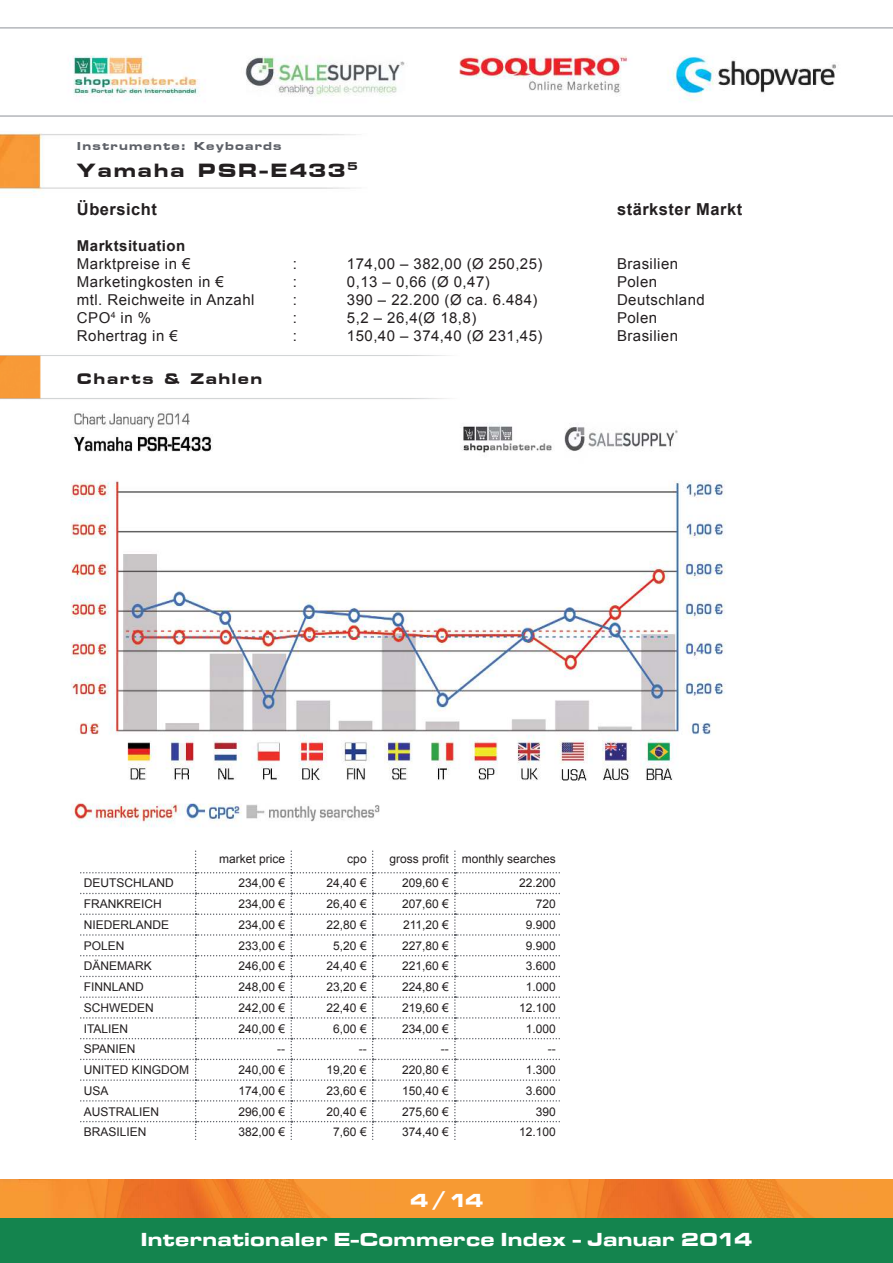
<style>
.page{position:relative;width:893px;height:1263px;background:#fff}
.page>*{position:absolute;margin:0;border:0;box-sizing:border-box;transform-origin:0 0}
.t1{font:22.5px "Microstyle Bold Extended ATT";letter-spacing:.075em;color:#231f20}
.t2{font:19.5px/39.3px "Microgramma D Bold Exte";letter-spacing:.05em;color:#fff;text-align:center}
.t3{font:18px "Microstyle Bold Extended ATT";letter-spacing:.075em;color:#231f20}
.t4{font:700 16.5px "Arial";letter-spacing:.03em;color:#231f20}
.t5{font:15px "Arial";letter-spacing:.03em;color:#231f20}
.t6{font:700 15px "Arial";letter-spacing:.03em;color:#231f20}
.t7{font:13.5px "Microstyle Bold Extended ATT";letter-spacing:.075em;color:#5e6168}
.t8{font:12px "Arial";color:#231f20}
</style>
<div class="page">
<img style="left:0;top:1180px;width:893px;height:39px">
<div style="left:0;top:1219px;width:893px;height:44px;background:#14844e"></div>
<img style="left:0;top:132px;width:356px;height:63px">
<img style="left:69px;top:55px;width:767px;height:46px">
<hr style="left:0;top:27px;width:893px;height:2px;background:#b4b6bb">
<hr style="left:0;top:115px;width:893px;height:2px;background:#b4b6bb">
<img style="left:71px;top:412px;width:655px;height:415px">
<img style="left:0;top:355px;width:450px;height:45px">
<svg style="left:80px;top:850px;width:480px;height:290px"></svg>
<p class="t7" style="left:77px;top:142px;width:206px">Instrumente: Keyboards</p>
<h1 class="t1" style="left:77px;top:163px;width:282px">Yamaha PSR-E433<sup>5</sup></h1>
<h3 class="t4" style="left:77px;top:203px;width:82px">Übersicht</h3>
<h3 class="t4" style="left:617px;top:203px;width:127px">stärkster Markt</h3>
<p class="t6" style="left:77px;top:240px;width:110px">Marktsituation</p>
<p class="t5" style="left:77px;top:258px;width:115px">Marktpreise in €</p>
<p class="t5" style="left:293px;top:258px;width:6px">:</p>
<p class="t5" style="left:347px;top:258px;width:197px">174,00 – 382,00 (Ø 250,25)</p>
<p class="t5" style="left:617px;top:258px;width:63px">Brasilien</p>
<p class="t5" style="left:77px;top:276px;width:148px">Marketingkosten in €</p>
<p class="t5" style="left:293px;top:276px;width:6px">:</p>
<p class="t5" style="left:347px;top:276px;width:144px">0,13 – 0,66 (Ø 0,47)</p>
<p class="t5" style="left:617px;top:276px;width:42px">Polen</p>
<p class="t5" style="left:77px;top:294px;width:179px">mtl. Reichweite in Anzahl</p>
<p class="t5" style="left:293px;top:294px;width:6px">:</p>
<p class="t5" style="left:347px;top:294px;width:192px">390 – 22.200 (Ø ca. 6.484)</p>
<p class="t5" style="left:617px;top:294px;width:89px">Deutschland</p>
<p class="t5" style="left:77px;top:312px;width:76px">CPO<sup>4</sup> in %</p>
<p class="t5" style="left:293px;top:312px;width:6px">:</p>
<p class="t5" style="left:347px;top:312px;width:131px">5,2 – 26,4(Ø 18,8)</p>
<p class="t5" style="left:617px;top:312px;width:42px">Polen</p>
<p class="t5" style="left:77px;top:330px;width:102px">Rohertrag in €</p>
<p class="t5" style="left:293px;top:330px;width:6px">:</p>
<p class="t5" style="left:347px;top:330px;width:197px">150,40 – 374,40 (Ø 231,45)</p>
<p class="t5" style="left:617px;top:330px;width:63px">Brasilien</p>
<h3 class="t3" style="left:77px;top:373px;width:187px">Charts &amp; Zahlen</h3>
<p class="t8" style="left:219px;top:854px;width:68px">market price</p>
<p class="t8" style="left:347px;top:854px;width:21px">cpo</p>
<p class="t8" style="left:390px;top:851px;width:168px">gross profit monthly searches</p>
<p class="t8" style="left:84px;top:878px;width:91px">DEUTSCHLAND</p>
<p class="t8" style="left:239px;top:878px;width:48px">234,00 €</p>
<p class="t8" style="left:327px;top:878px;width:42px">24,40 €</p>
<p class="t8" style="left:402px;top:878px;width:48px">209,60 €</p>
<p class="t8" style="left:519px;top:878px;width:38px">22.200</p>
<p class="t8" style="left:84px;top:899px;width:79px">FRANKREICH</p>
<p class="t8" style="left:239px;top:899px;width:48px">234,00 €</p>
<p class="t8" style="left:327px;top:899px;width:42px">26,40 €</p>
<p class="t8" style="left:402px;top:899px;width:48px">207,60 €</p>
<p class="t8" style="left:536px;top:899px;width:22px">720</p>
<p class="t8" style="left:84px;top:920px;width:87px">NIEDERLANDE</p>
<p class="t8" style="left:239px;top:920px;width:48px">234,00 €</p>
<p class="t8" style="left:327px;top:920px;width:42px">22,80 €</p>
<p class="t8" style="left:403px;top:920px;width:47px">211,20 €</p>
<p class="t8" style="left:526px;top:920px;width:32px">9.900</p>
<p class="t8" style="left:84px;top:941px;width:42px">POLEN</p>
<p class="t8" style="left:239px;top:941px;width:48px">233,00 €</p>
<p class="t8" style="left:333px;top:941px;width:35px">5,20 €</p>
<p class="t8" style="left:402px;top:941px;width:48px">227,80 €</p>
<p class="t8" style="left:526px;top:941px;width:32px">9.900</p>
<p class="t8" style="left:84px;top:961px;width:70px">DÄNEMARK</p>
<p class="t8" style="left:239px;top:961px;width:48px">246,00 €</p>
<p class="t8" style="left:327px;top:961px;width:42px">24,40 €</p>
<p class="t8" style="left:402px;top:961px;width:48px">221,60 €</p>
<p class="t8" style="left:526px;top:961px;width:32px">3.600</p>
<p class="t8" style="left:84px;top:982px;width:61px">FINNLAND</p>
<p class="t8" style="left:239px;top:982px;width:48px">248,00 €</p>
<p class="t8" style="left:327px;top:982px;width:42px">23,20 €</p>
<p class="t8" style="left:402px;top:982px;width:48px">224,80 €</p>
<p class="t8" style="left:526px;top:982px;width:32px">1.000</p>
<p class="t8" style="left:84px;top:1003px;width:71px">SCHWEDEN</p>
<p class="t8" style="left:239px;top:1003px;width:48px">242,00 €</p>
<p class="t8" style="left:327px;top:1003px;width:42px">22,40 €</p>
<p class="t8" style="left:402px;top:1003px;width:48px">219,60 €</p>
<p class="t8" style="left:519px;top:1003px;width:38px">12.100</p>
<p class="t8" style="left:84px;top:1024px;width:46px">ITALIEN</p>
<p class="t8" style="left:239px;top:1024px;width:48px">240,00 €</p>
<p class="t8" style="left:333px;top:1024px;width:35px">6,00 €</p>
<p class="t8" style="left:402px;top:1024px;width:48px">234,00 €</p>
<p class="t8" style="left:526px;top:1024px;width:32px">1.000</p>
<p class="t8" style="left:84px;top:1044px;width:53px">SPANIEN</p>
<p class="t8" style="left:277px;top:1044px;width:9px">--</p>
<p class="t8" style="left:359px;top:1044px;width:9px">--</p>
<p class="t8" style="left:441px;top:1044px;width:9px">--</p>
<p class="t8" style="left:548px;top:1044px;width:9px">--</p>
<p class="t8" style="left:84px;top:1065px;width:107px">UNITED KINGDOM</p>
<p class="t8" style="left:239px;top:1065px;width:48px">240,00 €</p>
<p class="t8" style="left:327px;top:1065px;width:42px">19,20 €</p>
<p class="t8" style="left:402px;top:1065px;width:48px">220,80 €</p>
<p class="t8" style="left:526px;top:1065px;width:32px">1.300</p>
<p class="t8" style="left:84px;top:1086px;width:26px">USA</p>
<p class="t8" style="left:239px;top:1086px;width:48px">174,00 €</p>
<p class="t8" style="left:327px;top:1086px;width:42px">23,60 €</p>
<p class="t8" style="left:402px;top:1086px;width:48px">150,40 €</p>
<p class="t8" style="left:526px;top:1086px;width:32px">3.600</p>
<p class="t8" style="left:84px;top:1107px;width:77px">AUSTRALIEN</p>
<p class="t8" style="left:239px;top:1107px;width:48px">296,00 €</p>
<p class="t8" style="left:327px;top:1107px;width:42px">20,40 €</p>
<p class="t8" style="left:402px;top:1107px;width:48px">275,60 €</p>
<p class="t8" style="left:536px;top:1107px;width:22px">390</p>
<p class="t8" style="left:84px;top:1127px;width:64px">BRASILIEN</p>
<p class="t8" style="left:239px;top:1127px;width:48px">382,00 €</p>
<p class="t8" style="left:333px;top:1127px;width:35px">7,60 €</p>
<p class="t8" style="left:402px;top:1127px;width:48px">374,40 €</p>
<p class="t8" style="left:519px;top:1127px;width:38px">12.100</p>
<h2 class="t2" style="left:141px;top:1181px;width:612px">4 / 14<br>Internationaler E-Commerce Index - Januar 2014</h2>
</div>
